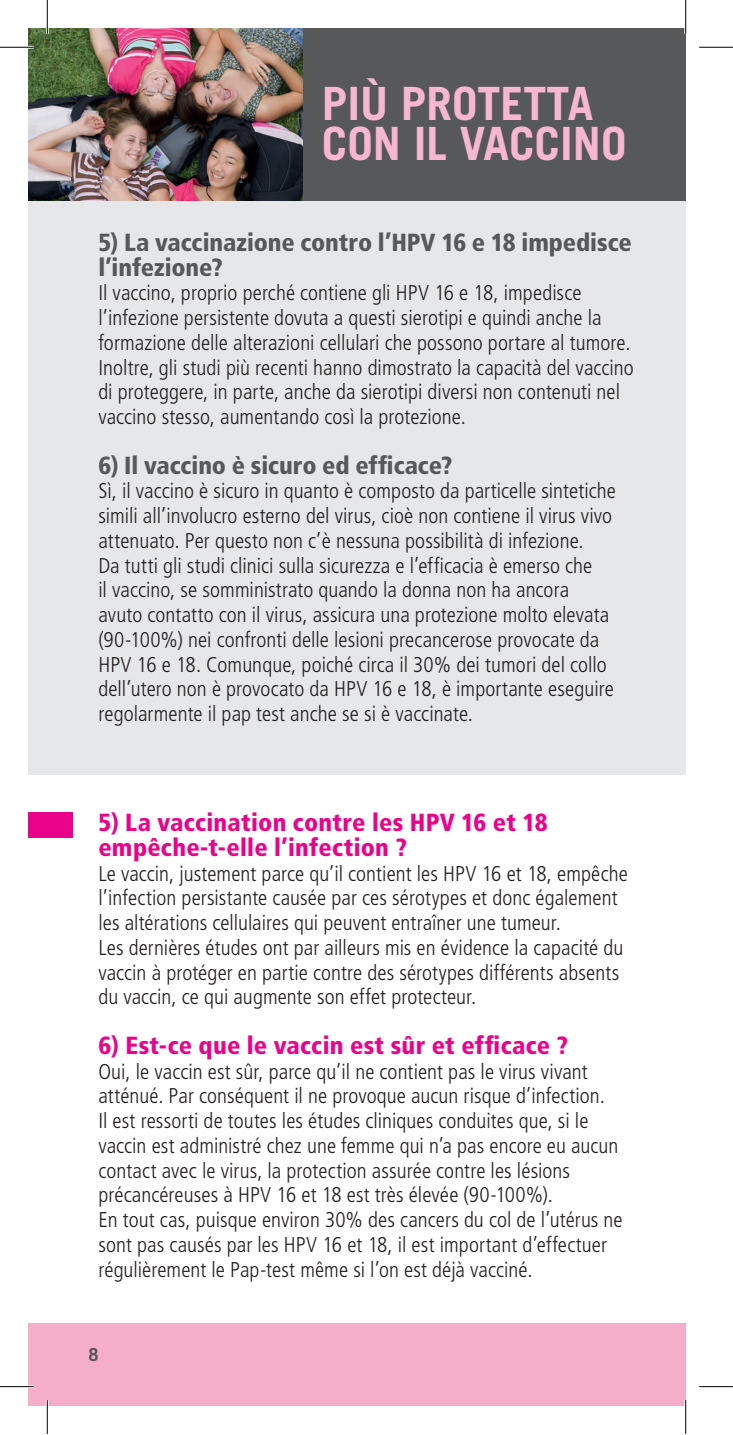
<style>
.page{position:relative;width:733px;height:1435px;background:#fff}
.page>*{position:absolute;margin:0;border:0;box-sizing:border-box;transform-origin:0 0}
.t1{font:700 45.9px/40.5px "Trade Gothic LT Std";color:#f6b7cf}
.Domanda{font:900 condensed 24.75px/24.8px "Frutiger LT Std";letter-spacing:.01em;color:#eb028b}
.Domanda-2{font:900 condensed 24.75px/24.8px "Frutiger LT Std";letter-spacing:-.005em;color:#57585a}
.Testo{font:300 condensed 21.38px/24.8px "Frutiger LT Std";letter-spacing:.005em;color:#231f20}
.t2{font:700 18px "Trade Gothic LT Std";color:#57585a}
</style>
<div class="page">
<div style="left:28px;top:200px;width:657px;height:574px;background:#e6e7e9"></div>
<div style="left:28px;top:813px;width:45px;height:25px;background:#eb028b"></div>
<div style="left:47px;top:28px;width:638px;height:172px;background:#57585a"></div>
<img style="left:28px;top:28px;width:274px;height:172px">
<div style="left:28px;top:1323px;width:657px;height:83px;background:#f5aeca"></div>
<hr style="left:685px;top:28px;width:1px;height:172px;background:#57585a">
<hr style="left:0;top:46px;width:34px;height:3px;background:#fff">
<hr style="left:0;top:1385px;width:34px;height:3px;background:#fff">
<hr style="left:46px;top:0;width:3px;height:34px;background:#fff">
<hr style="left:46px;top:1400px;width:3px;height:34px;background:#fff">
<hr style="left:684px;top:0;width:2px;height:34px;background:#fff">
<hr style="left:684px;top:1400px;width:2px;height:34px;background:#fff">
<hr style="left:0;top:47px;width:34px;height:1px;background:#000">
<hr style="left:699px;top:47px;width:33px;height:1px;background:#000">
<hr style="left:0;top:1386px;width:34px;height:1px;background:#000">
<hr style="left:699px;top:1386px;width:33px;height:1px;background:#000">
<hr style="left:47px;top:0;width:1px;height:34px;background:#000">
<hr style="left:47px;top:1400px;width:1px;height:34px;background:#000">
<hr style="left:685px;top:0;width:1px;height:34px;background:#000">
<hr style="left:685px;top:1400px;width:1px;height:34px;background:#000">
<h1 class="t1" style="left:322px;top:82px;width:306px">PIÙ PROTETTA<br>CON IL VACCINO</h1>
<p class="Domanda-2" style="left:98px;top:230px;width:534px">5) La vaccinazione contro l’HPV 16 e 18 impedisce l’infezione?</p>
<p class="Testo" style="left:98px;top:281px;width:536px">Il vaccino, proprio perché contiene gli HPV 16 e 18, impedisce l’infezione persistente dovuta a questi sierotipi e quindi anche la formazione delle alterazioni cellulari che possono portare al tumore.<br>Inoltre, gli studi più recenti hanno dimostrato la capacità del vaccino di proteggere, in parte, anche da sierotipi diversi non contenuti nel vaccino stesso, aumentando così la protezione.</p>
<p class="Domanda-2" style="left:98px;top:452px;width:355px">6) Il vaccino è sicuro ed efficace?</p>
<p class="Testo" style="left:98px;top:479px;width:519px">Sì, il vaccino è sicuro in quanto è composto da particelle sintetiche simili all’involucro esterno del virus, cioè non contiene il virus vivo attenuato. Per questo non c’è nessuna possibilità di infezione.<br>Da tutti gli studi clinici sulla sicurezza e l’efficacia è emerso che<br>il vaccino, se somministrato quando la donna non ha ancora avuto contatto con il virus, assicura una protezione molto elevata (90-100%) nei confronti delle lesioni precancerose provocate da HPV 16 e 18. Comunque, poiché circa il 30% dei tumori del collo dell’utero non è provocato da HPV 16 e 18, è importante eseguire regolarmente il pap test anche se si è vaccinate.</p>
<p class="Domanda" style="left:98px;top:810px;width:451px">5) La vaccination contre les HPV 16 et 18 empêche-t-elle l’infection ?</p>
<p class="Testo" style="left:98px;top:861px;width:531px">Le vaccin, justement parce qu’il contient les HPV 16 et 18, empêche l’infection persistante causée par ces sérotypes et donc également les altérations cellulaires qui peuvent entraîner une tumeur.</p>
<p class="Testo" style="left:98px;top:935px;width:526px">Les dernières études ont par ailleurs mis en évidence la capacité du vaccin à protéger en partie contre des sérotypes différents absents du vaccin, ce qui augmente son effet protecteur.</p>
<p class="Domanda" style="left:98px;top:1033px;width:471px">6) Est-ce que le vaccin est sûr et efficace ?</p>
<p class="Testo" style="left:98px;top:1059px;width:508px">Oui, le vaccin est sûr, parce qu’il ne contient pas le virus vivant atténué. Par conséquent il ne provoque aucun risque d’infection.</p>
<p class="Testo" style="left:98px;top:1109px;width:521px">Il est ressorti de toutes les études cliniques conduites que, si le vaccin est administré chez une femme qui n’a pas encore eu aucun contact avec le virus, la protection assurée contre les lésions précancéreuses à HPV 16 et 18 est très élevée (90-100%).</p>
<p class="Testo" style="left:98px;top:1208px;width:525px">En tout cas, puisque environ 30% des cancers du col de l’utérus ne sont pas causés par les HPV 16 et 18, il est important d’effectuer régulièrement le Pap-test même si l’on est déjà vacciné.</p>
<p class="t2" style="left:88px;top:1344px;width:12px">8</p>
</div>
